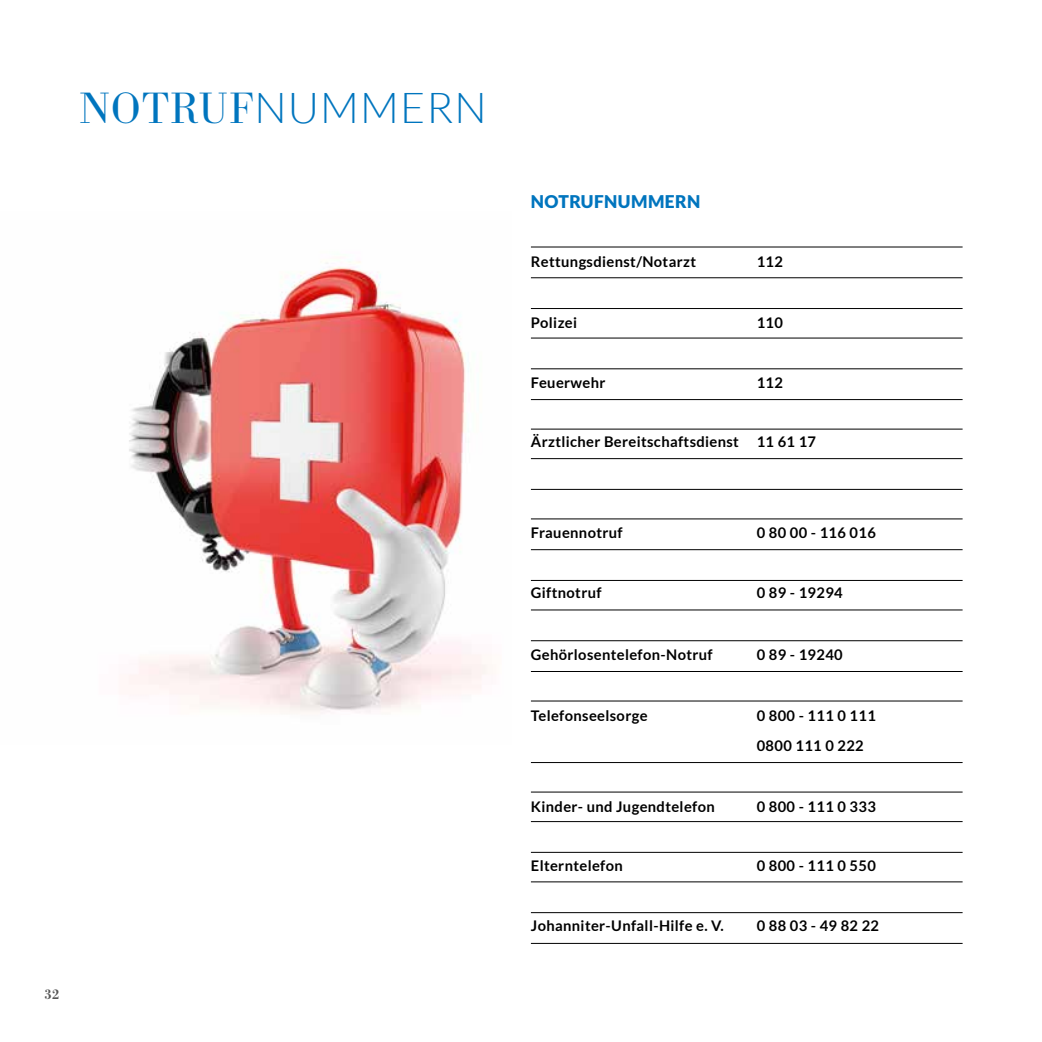
<style>
.page{position:relative;width:1042px;height:1042px;background:#fff}
.page>*{position:absolute;margin:0;border:0;box-sizing:border-box;transform-origin:0 0}
.t1{font:300 42.7px "Lato";letter-spacing:.025em;color:#0075be}
.t2{font:900 17.5px "Lato";letter-spacing:.025em;color:#0075be}
.t3{font:700 14.7px/29.8px "Lato";letter-spacing:.025em;color:#000}
.t4{font:600 14.7px "Bodoni Antiqua T";color:#565656}
.s1{font-family:"Bodoni Antiqua T";font-size:45.5px}
</style>
<div class="page">
<img style="left:129px;top:261px;width:359px;height:452px">
<hr style="left:531px;top:247px;width:431px;height:1px;background:#000">
<hr style="left:531px;top:277px;width:431px;height:1px;background:#000">
<hr style="left:531px;top:308px;width:431px;height:1px;background:#000">
<hr style="left:531px;top:338px;width:431px;height:1px;background:#000">
<hr style="left:531px;top:368px;width:431px;height:1px;background:#000">
<hr style="left:531px;top:399px;width:431px;height:1px;background:#000">
<hr style="left:531px;top:429px;width:431px;height:1px;background:#000">
<hr style="left:531px;top:458px;width:431px;height:1px;background:#000">
<hr style="left:531px;top:489px;width:431px;height:1px;background:#000">
<hr style="left:531px;top:518px;width:431px;height:1px;background:#000">
<hr style="left:531px;top:549px;width:431px;height:1px;background:#000">
<hr style="left:531px;top:580px;width:431px;height:1px;background:#000">
<hr style="left:531px;top:610px;width:431px;height:1px;background:#000">
<hr style="left:531px;top:640px;width:431px;height:1px;background:#000">
<hr style="left:531px;top:671px;width:431px;height:1px;background:#000">
<hr style="left:531px;top:701px;width:431px;height:1px;background:#000">
<hr style="left:531px;top:762px;width:431px;height:1px;background:#000">
<hr style="left:531px;top:792px;width:431px;height:1px;background:#000">
<hr style="left:531px;top:821px;width:431px;height:1px;background:#000">
<hr style="left:531px;top:852px;width:431px;height:1px;background:#000">
<hr style="left:531px;top:881px;width:431px;height:1px;background:#000">
<hr style="left:531px;top:912px;width:431px;height:1px;background:#000">
<hr style="left:531px;top:943px;width:431px;height:1px;background:#000">
<h1 class="t1" style="left:79px;top:84px;width:409px"><span class="s1">NOTRUF</span>NUMMERN</h1>
<p class="t4" style="left:44px;top:986px;width:17px">32</p>
<p class="t2" style="left:531px;top:191px;width:171px">NOTRUFNUMMERN</p>
<p class="t3" style="left:531px;top:247px;width:167px">Rettungsdienst/Notarzt</p>
<p class="t3" style="left:757px;top:247px;width:28px">112</p>
<p class="t3" style="left:531px;top:308px;width:48px">Polizei</p>
<p class="t3" style="left:757px;top:308px;width:28px">110</p>
<p class="t3" style="left:531px;top:367px;width:76px">Feuerwehr</p>
<p class="t3" style="left:757px;top:367px;width:28px">112</p>
<p class="t3" style="left:531px;top:427px;width:287px">Ärztlicher Bereitschaftsdienst 11 61 17</p>
<p class="t3" style="left:531px;top:517px;width:93px">Frauennotruf</p>
<p class="t3" style="left:757px;top:517px;width:121px">0 80 00 - 116 016</p>
<p class="t3" style="left:531px;top:578px;width:72px">Giftnotruf</p>
<p class="t3" style="left:757px;top:578px;width:88px">0 89 - 19294</p>
<p class="t3" style="left:531px;top:639px;width:183px">Gehörlosentelefon-Notruf</p>
<p class="t3" style="left:757px;top:639px;width:88px">0 89 - 19240</p>
<p class="t3" style="left:531px;top:700px;width:118px">Telefonseelsorge</p>
<p class="t3" style="left:757px;top:700px;width:121px">0 800 - 111 0 111<br>0800 111 0 222</p>
<p class="t3" style="left:531px;top:791px;width:185px">Kinder- und Jugendtelefon</p>
<p class="t3" style="left:757px;top:791px;width:121px">0 800 - 111 0 333</p>
<p class="t3" style="left:531px;top:850px;width:93px">Elterntelefon</p>
<p class="t3" style="left:757px;top:850px;width:121px">0 800 - 111 0 550</p>
<p class="t3" style="left:531px;top:911px;width:194px">Johanniter-Unfall-Hilfe e. V.</p>
<p class="t3" style="left:757px;top:911px;width:124px">0 88 03 - 49 82 22</p>
</div>
